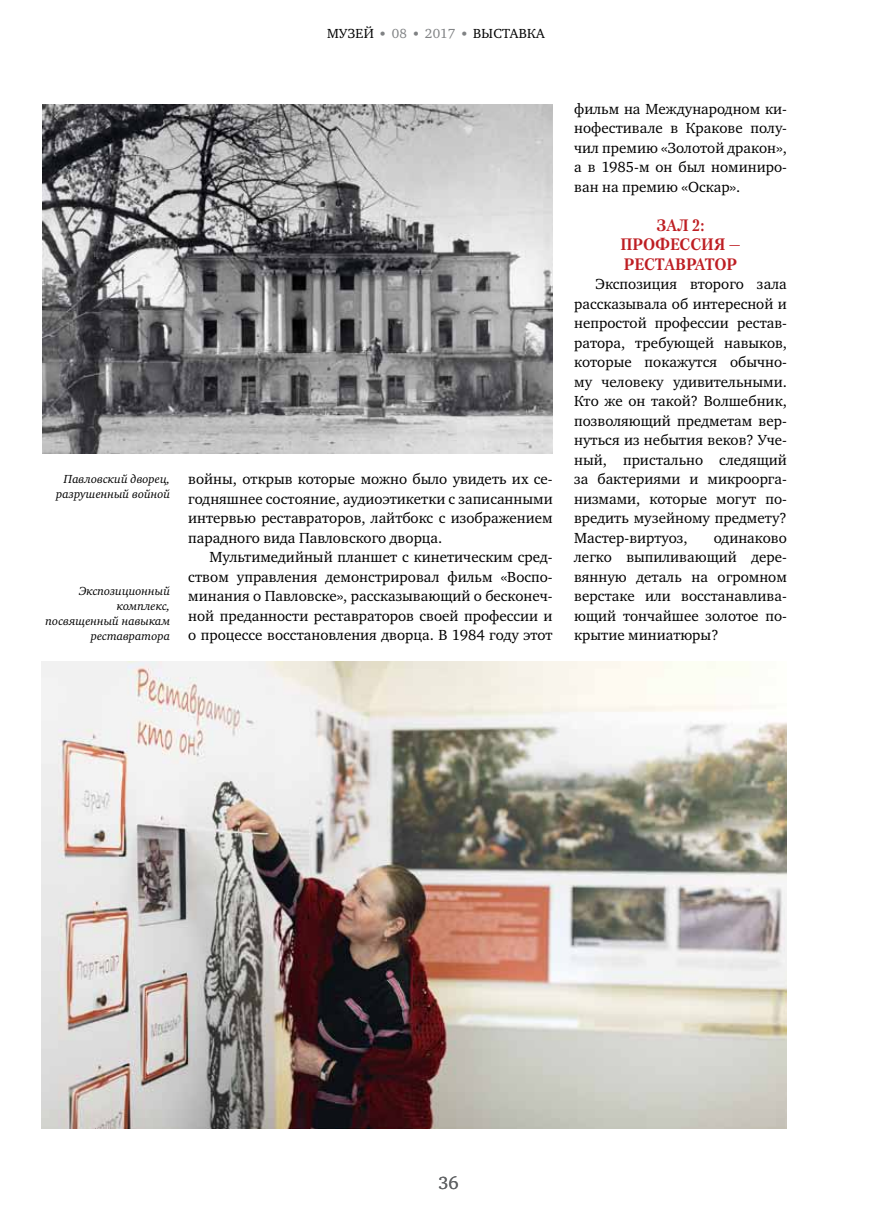
<style>
.page{position:relative;width:872px;height:1212px;background:#fff}
.page>*{position:absolute;margin:0;border:0;box-sizing:border-box;transform-origin:0 0}
.t1{font:18px "Charter C";color:#626466}
.t2{font:700 16.5px/19.5px "Petersburg C";color:#be1e23;scale:.9 1}
.t3{font:15px/19.5px "Charter C";color:#000;text-align:justify}
.t4{font:13.5px "Charter C";letter-spacing:.02em;color:#000}
.t5{font:13.5px "Charter C";letter-spacing:.015em;color:#808284}
.t6{font:italic 12px/15px "Charter C";color:#000;text-align:right}
</style>
<div class="page">
<img style="left:43px;top:105px;width:510px;height:348px">
<img style="left:42px;top:662px;width:745px;height:466px">
<p class="t4" style="left:327px;top:26px;width:48px">музей</p>
<p class="t5" style="left:380px;top:26px;width:28px">● 08</p>
<p class="t5" style="left:414px;top:26px;width:43px">● 2017</p>
<p class="t4" style="left:462px;top:26px;width:84px"><sup>●</sup> Выставка</p>
<p class="t6" style="left:56px;top:472px;width:115px">Павловский дворец, разрушенный войной</p>
<p class="t6" style="left:46px;top:584px;width:126px">Экспозиционный комплекс, посвященный навыкам реставратора</p>
<p class="t3" style="left:188px;top:470px;width:366px">войны, открыв которые можно было увидеть их се&shy;годняшнее состояние, аудиоэтикетки с записанными интервью реставраторов, лайтбокс с изображением парадного вида Павловского дворца.</p>
<p class="t3" style="left:188px;top:548px;width:366px;text-indent:21px">Мультимедийный планшет с кинетическим сред&shy;ством управления демонстрировал фильм «Воспо&shy;минания о Павловске», рассказывающий о бесконеч&shy;ной преданности реставраторов своей профессии и о процессе восстановления дворца. В 1984 году этот</p>
<p class="t3" style="left:574px;top:99px;width:214px">фильм на Международном ки&shy;нофестивале в Кракове полу&shy;чил премию «Золотой дракон», а в 1985-м он был номиниро&shy;ван на премию «Оскар».</p>
<p class="t2" style="left:620px;top:215px;width:95px;text-indent:36px">Зал 2:<br>Професси</p>
<p class="t2" style="left:713px;top:234px;width:31px">я—</p>
<p class="t2" style="left:624px;top:254px;width:13px">реставратор</p>
<p class="t3" style="left:574px;top:275px;width:214px;text-indent:21px">Экспозиция второго зала рассказывала об интересной и непростой профессии рестав&shy;ратора, требующей навыков, которые покажутся обычно&shy;му человеку удивительными.<br>Кто же он такой? Волшебник, позволяющий предметам вер&shy;нуться из небытия веков? Уче&shy;ный, пристально следящий за бактериями и микроорга&shy;низмами, которые могут по&shy;вредить музейному предмету?<br>Мастер-виртуоз,</p>
<p class="t3" style="left:574px;top:528px;width:214px;text-indent:140px">одинаково легко выпиливающий дере&shy;вянную деталь на огромном верстаке или восстанавлива&shy;ющий тончайшее золотое по&shy;крытие миниатюры?</p>
<p class="t1" style="left:438px;top:1173px;width:22px">36</p>
</div>
